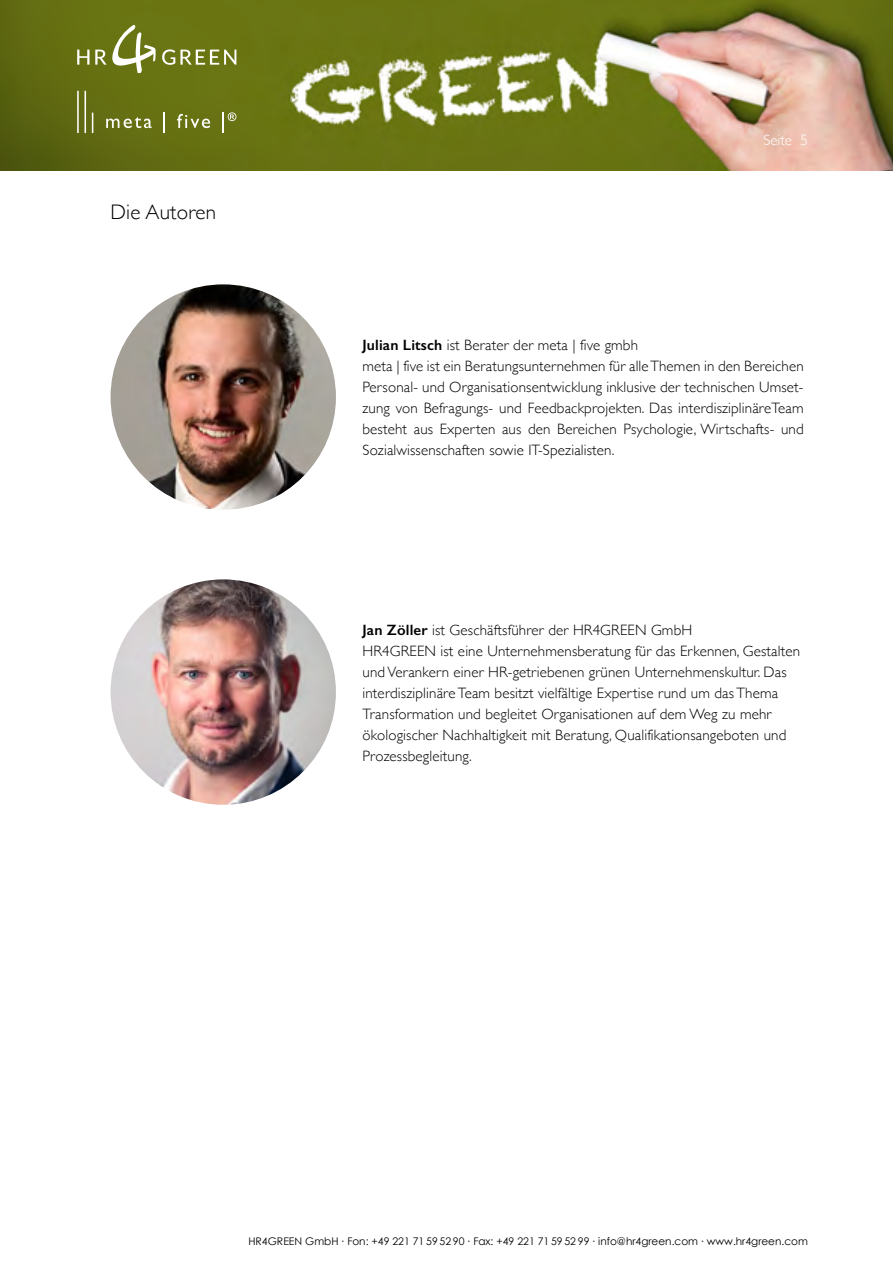
<style>
.page{position:relative;width:893px;height:1263px;background:#fff}
.page>*{position:absolute;margin:0;border:0;box-sizing:border-box;transform-origin:0 0}
.t1{font:300 21px "Gill Sans";letter-spacing:.01em;color:#000}
.t2{font:300 15px/21px "Gill Sans";letter-spacing:.01em;color:#000}
.t3{font:300 15px "Gill Sans";color:#fff}
.t4{font:10.5px "Century Gothic";color:#000}
.s1{font-weight:600}
</style>
<div class="page">
<img style="left:111px;top:579px;width:225px;height:226px;border-radius:113px">
<img style="left:111px;top:284px;width:225px;height:226px;border-radius:113px">
<img style="left:0;top:0;width:893px;height:170px">
<svg style="left:162px;top:49px;width:74px;height:16px"></svg>
<svg style="left:77px;top:50px;width:12px;height:15px"></svg>
<svg style="left:95px;top:25px;width:61px;height:47px"></svg>
<hr style="left:77px;top:91px;width:2px;height:42px;background:#fff">
<hr style="left:85px;top:91px;width:1px;height:42px;background:#fff">
<svg style="left:92px;top:113px;width:1px;height:20px"></svg>
<svg style="left:106px;top:117px;width:46px;height:11px"></svg>
<svg style="left:164px;top:113px;width:1px;height:20px"></svg>
<svg style="left:177px;top:114px;width:33px;height:14px"></svg>
<hr style="left:222px;top:113px;width:2px;height:20px;background:#fff">
<svg style="left:228px;top:112px;width:8px;height:9px"></svg>
<h1 class="t1" style="left:111px;top:195px;width:107px">Die Autoren</h1>
<p class="t3" style="left:763px;top:128px;width:46px">Seite 5</p>
<p class="t2" style="left:362px;top:334px;width:443px"><span class="s1">Julian Litsch</span> ist Berater der meta | five gmbh<br>meta | five ist ein Beratungsunternehmen für alle Themen in den Bereichen Personal- und Organisationsentwicklung inklusive der technischen Umset&shy;zung von Befragungs- und Feedbackprojekten. Das interdisziplinäreTeam besteht aus Experten aus den Bereichen Psychologie, Wirtschafts- und Sozialwissenschaften sowie IT-Spezialisten.</p>
<p class="t2" style="left:362px;top:618px;width:439px"><span class="s1">Jan Zöller</span> ist Geschäftsführer der HR4GREEN GmbH<br>HR4GREEN ist eine Unternehmensberatung für das Erkennen, Gestalten und Verankern einer HR-getriebenen grünen Unternehmenskultur. Das interdisziplinäre Team besitzt vielfältige Expertise rund um das Thema Transformation und begleitet Organisationen auf dem Weg zu mehr ökologischer Nachhaltigkeit mit Beratung, Qualifikationsangeboten und Prozessbegleitung.</p>
<p class="t4" style="left:248px;top:1234px;width:561px">HR4GREEN GmbH ∙ Fon: +49 221 71 59 52 90 ∙ Fax: +49 221 71 59 52 99 ∙ info@hr4green.com ∙ www.hr4green.com</p>
</div>
